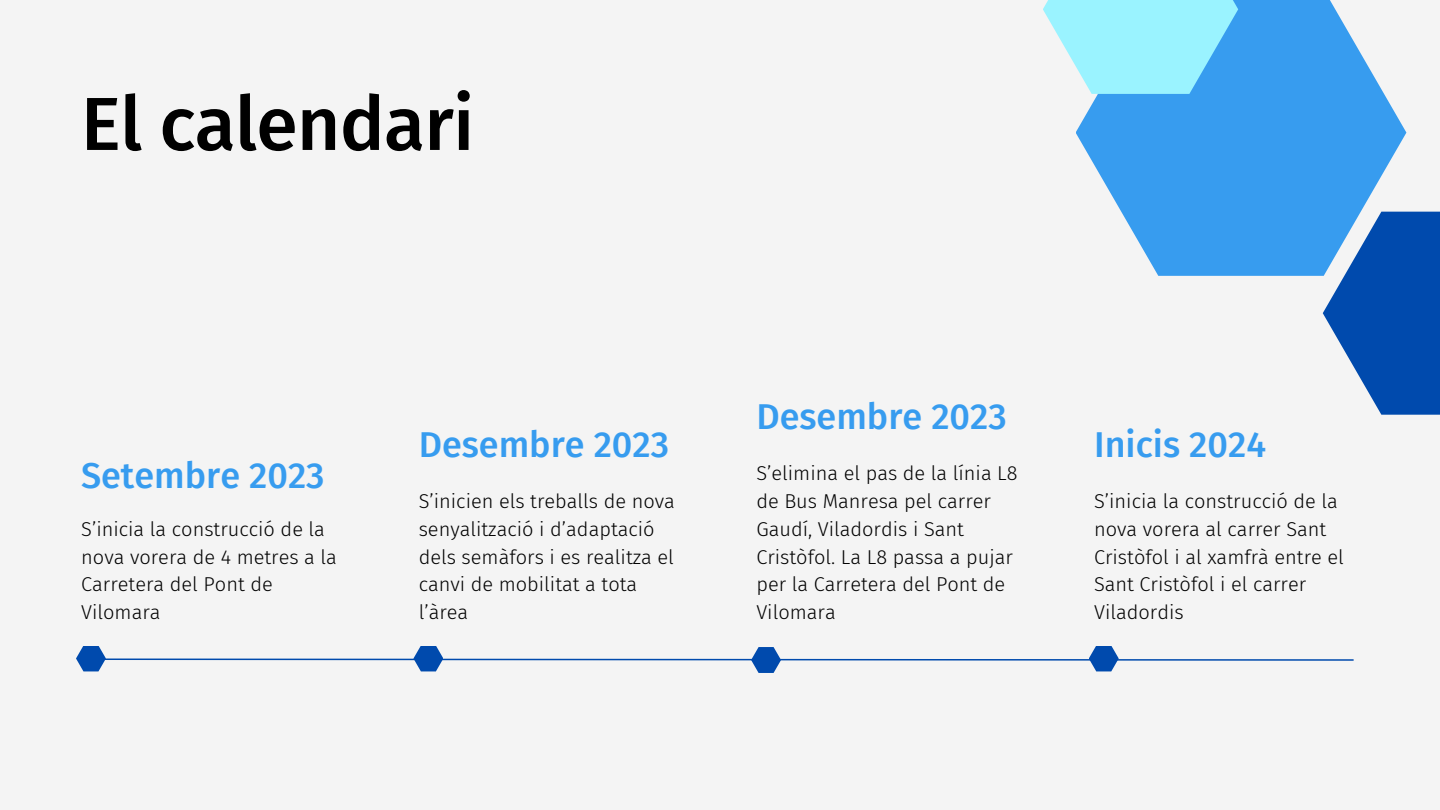
<style>
.page{position:relative;width:1440px;height:810px;background:#f4f4f4}
.page>*{position:absolute;margin:0;border:0;box-sizing:border-box;transform-origin:0 0}
.t1{font:500 75.1px "Fira Sans";letter-spacing:-.01em;color:#000}
.t2{font:500 36px "Fira Sans";color:#379cef}
.t3{font:300 20px/27.8px "Fira Sans";color:#000}
</style>
<div class="page">
<svg style="left:76px;top:646px;width:1278px;height:27px"></svg>
<svg style="left:1323px;top:212px;width:117px;height:203px;fill:#004aad"></svg>
<svg style="left:1076px;top:0;width:330px;height:276px;fill:#379cef"></svg>
<svg style="left:1043px;top:0;width:195px;height:94px;background:#98e9fb"></svg>
<p class="t1" style="left:81px;top:80px;width:395px">El calendari</p>
<p class="t2" style="left:81px;top:455px;width:245px">Setembre 2023</p>
<p class="t3" style="left:81px;top:515px;width:257px">S’inicia la construcció de la nova vorera de 4 metres a la<br>Carretera del Pont de<br>Vilomara</p>
<p class="t2" style="left:419px;top:424px;width:252px">Desembre 2023</p>
<p class="t3" style="left:419px;top:487px;width:258px">S’inicien els treballs de nova senyalització i d’adaptació dels semàfors i es realitza el canvi de mobilitat a tota l’àrea</p>
<p class="t2" style="left:756px;top:396px;width:252px">Desembre 2023</p>
<p class="t3" style="left:756px;top:460px;width:263px">S’elimina el pas de la línia L8 de Bus Manresa pel carrer<br>Gaudí, Viladordis i Sant<br>Cristòfol. La L8 passa a pujar per la Carretera del Pont de<br>Vilomara</p>
<p class="t2" style="left:1094px;top:424px;width:174px">Inicis 2024</p>
<p class="t3" style="left:1094px;top:487px;width:251px">S’inicia la construcció de la nova vorera al carrer Sant<br>Cristòfol i al xamfrà entre el<br>Sant Cristòfol i el carrer<br>Viladordis</p>
</div>
